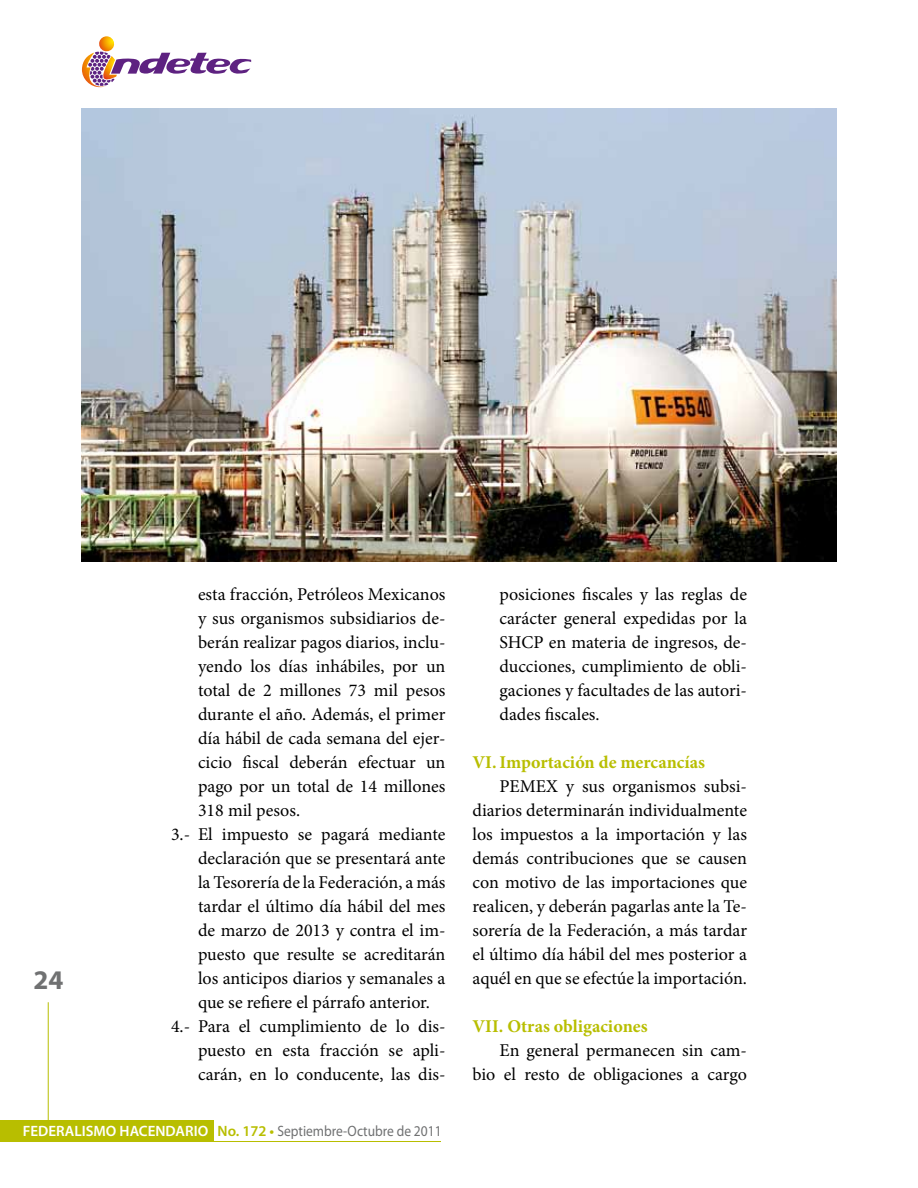
<style>
.page{position:relative;width:918px;height:1188px;background:#fff}
.page>*{position:absolute;margin:0;border:0;box-sizing:border-box;transform-origin:0 0}
.t1{font:700 27px "Myriad Pro";color:#707172}
.t2{font:18px/24px "Minion Pro";color:#000;text-align:justify}
.t3{font:700 18px "Minion Pro";color:#b8be00}
.t4{font:15px "Myriad Pro";color:#707172;scale:.9 1}
.s1{font-weight:600;color:#fff}
.s2{font-weight:600;color:#b8be00}
</style>
<div class="page">
<div style="left:0;top:1121px;width:213px;height:21px;background:#b8be00"></div>
<hr style="left:0;top:1141px;width:441px;height:1px;background:#b8be00">
<hr style="left:48px;top:1002px;width:1px;height:119px;background:#b8be00">
<svg style="left:82px;top:36px;width:169px;height:52px"></svg>
<img style="left:81px;top:108px;width:756px;height:454px">
<h1 class="t1" style="left:33px;top:963px;width:31px">24</h1>
<p class="t2" style="left:198px;top:582px;width:249px">esta fracción, Petróleos Mexicanos</p>
<p class="t2" style="left:198px;top:606px;width:249px">y sus organismos subsidiarios de-</p>
<p class="t2" style="left:198px;top:630px;width:249px">berán realizar pagos diarios, inclu-</p>
<p class="t2" style="left:198px;top:654px;width:249px">yendo los días inhábiles, por un</p>
<p class="t2" style="left:198px;top:678px;width:249px">total de 2 millones 73 mil pesos</p>
<p class="t2" style="left:198px;top:702px;width:249px">durante el año. Además, el primer</p>
<p class="t2" style="left:198px;top:726px;width:249px">día hábil de cada semana del ejer-</p>
<p class="t2" style="left:198px;top:750px;width:249px">cicio fiscal deberán efectuar un</p>
<p class="t2" style="left:198px;top:774px;width:249px">pago por un total de 14 millones</p>
<p class="t2" style="left:198px;top:798px;width:104px">318 mil pesos.</p>
<p class="t2" style="left:171px;top:822px;width:276px">3.- El impuesto se pagará mediante</p>
<p class="t2" style="left:198px;top:846px;width:249px">declaración que se presentará ante</p>
<p class="t2" style="left:198px;top:870px;width:249px">la Tesorería de la Federación, a más</p>
<p class="t2" style="left:198px;top:894px;width:249px">tardar el último día hábil del mes</p>
<p class="t2" style="left:198px;top:918px;width:249px">de marzo de 2013 y contra el im-</p>
<p class="t2" style="left:198px;top:942px;width:249px">puesto que resulte se acreditarán</p>
<p class="t2" style="left:198px;top:966px;width:249px">los anticipos diarios y semanales a</p>
<p class="t2" style="left:198px;top:990px;width:233px">que se refiere el párrafo anterior.</p>
<p class="t2" style="left:171px;top:1014px;width:276px">4.- Para el cumplimiento de lo dis-</p>
<p class="t2" style="left:198px;top:1038px;width:249px">puesto en esta fracción se apli-</p>
<p class="t2" style="left:198px;top:1062px;width:249px">carán, en lo conducente, las dis-</p>
<p class="t4" style="left:23px;top:1122px;width:467px"><span class="s1">FEDERALISMO HACENDARIO</span> <span class="s2">No. 172 •</span> Septiembre-Octubre de 2011</p>
<p class="t2" style="left:500px;top:582px;width:249px">posiciones fiscales y las reglas de carácter general expedidas por la SHCP en materia de ingresos, de&shy;ducciones, cumplimiento de obli&shy;gaciones y facultades de las autori&shy;dades fiscales.</p>
<p class="t3" style="left:472px;top:749px;width:234px">VI. Importación de mercancías</p>
<p class="t2" style="left:472px;top:774px;width:276px;text-indent:27px">PEMEX y sus organismos subsi&shy;diarios determinarán individualmente los impuestos a la importación y las demás contribuciones que se causen con motivo de las importaciones que realicen, y deberán pagarlas ante la Te&shy;sorería de la Federación, a más tardar el último día hábil del mes posterior a aquél en que se efectúe la importación.</p>
<p class="t3" style="left:472px;top:1013px;width:177px">VII. Otras obligaciones</p>
<p class="t2" style="left:472px;top:1038px;width:276px;text-align:right">En general permanecen sin cam&shy;bio el resto de obligaciones a cargo</p>
</div>
